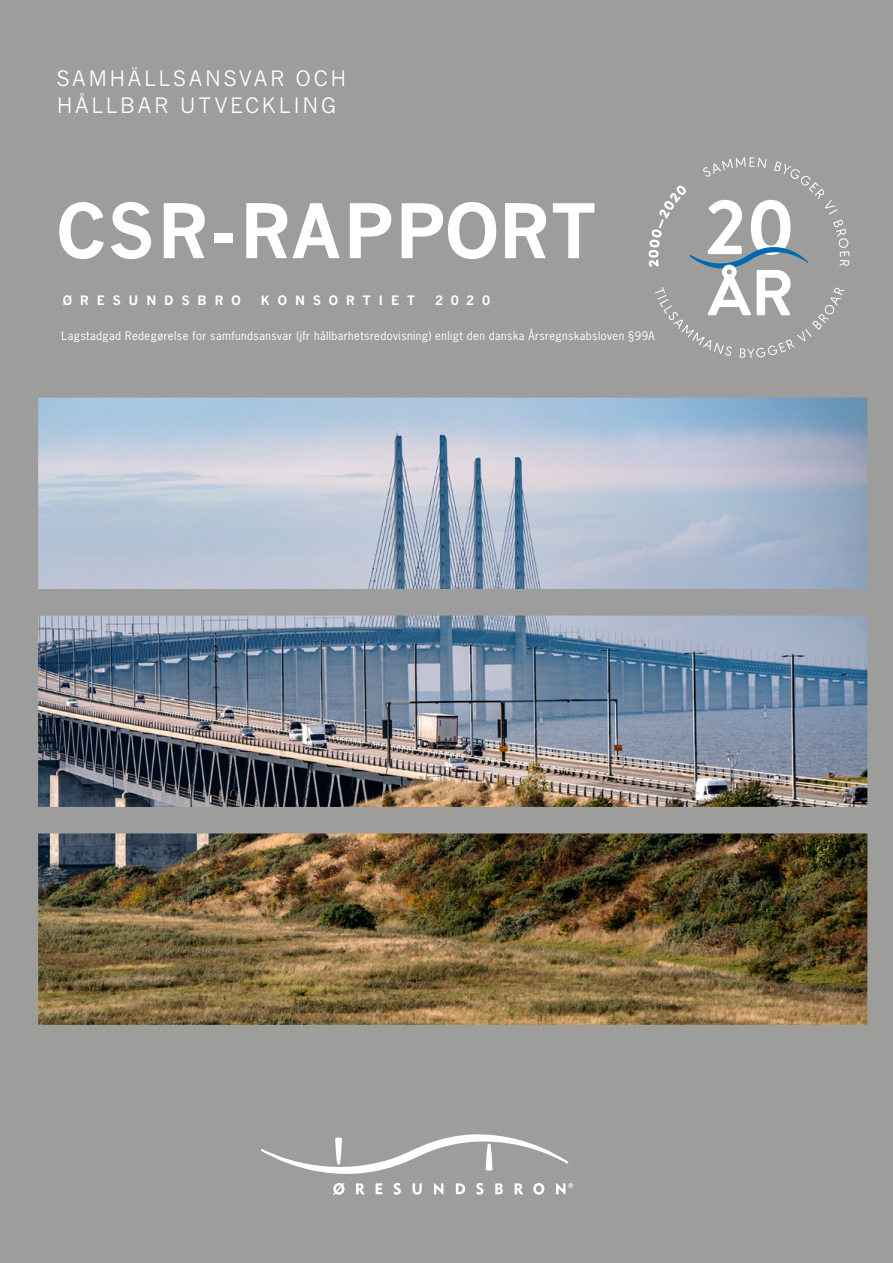
<style>
.page{position:relative;width:893px;height:1263px;background:#fff}
.page>*{position:absolute;margin:0;border:0;box-sizing:border-box;transform-origin:0 0}
.t1{font:700 73.5px "M News Gothic";letter-spacing:.025em;color:#fff}
.t2{font:21px/27px "M News Gothic";letter-spacing:.105em;color:#fff}
.t3{font:700 12.75px "M News Gothic";letter-spacing:.625em;color:#fff}
.t4{font:11.25px "News Gothic";letter-spacing:.04em;color:#fff}
</style>
<div class="page">
<img style="left:0;top:0;width:893px;height:1263px">
<svg style="left:333px;top:1183px;width:12px;height:12px"></svg>
<svg style="left:356px;top:1183px;width:9px;height:11px"></svg>
<svg style="left:376px;top:1183px;width:6px;height:11px"></svg>
<svg style="left:394px;top:1183px;width:7px;height:12px"></svg>
<svg style="left:413px;top:1183px;width:9px;height:12px"></svg>
<svg style="left:434px;top:1183px;width:9px;height:12px"></svg>
<svg style="left:456px;top:1183px;width:9px;height:11px"></svg>
<svg style="left:476px;top:1183px;width:7px;height:12px"></svg>
<svg style="left:495px;top:1183px;width:8px;height:11px"></svg>
<svg style="left:515px;top:1183px;width:8px;height:11px"></svg>
<svg style="left:533px;top:1183px;width:11px;height:12px"></svg>
<svg style="left:261px;top:1134px;width:307px;height:41px"></svg>
<svg style="left:556px;top:1183px;width:17px;height:12px"></svg>
<svg style="left:648px;top:157px;width:201px;height:201px;background:#a7a9a9"></svg>
<h2 class="t2" style="left:56px;top:65px;width:292px">SAMHÄLLSANSVAR OCH<br>HÅLLBAR UTVECKLING</h2>
<h1 class="t1" style="left:56px;top:187px;width:542px">CSR-RAPPORT</h1>
<p class="t3" style="left:62px;top:292px;width:181px">ØRESUNDSBRO</p>
<p class="t3" style="left:261px;top:292px;width:156px">KONSORTIET</p>
<p class="t3" style="left:435px;top:292px;width:56px">2020</p>
<p class="t4" style="left:62px;top:328px;width:595px">Lagstadgad Redegørelse for samfundsansvar (jfr hållbarhetsredovisning) enligt den danska Årsregnskabsloven §99A</p>
</div>
